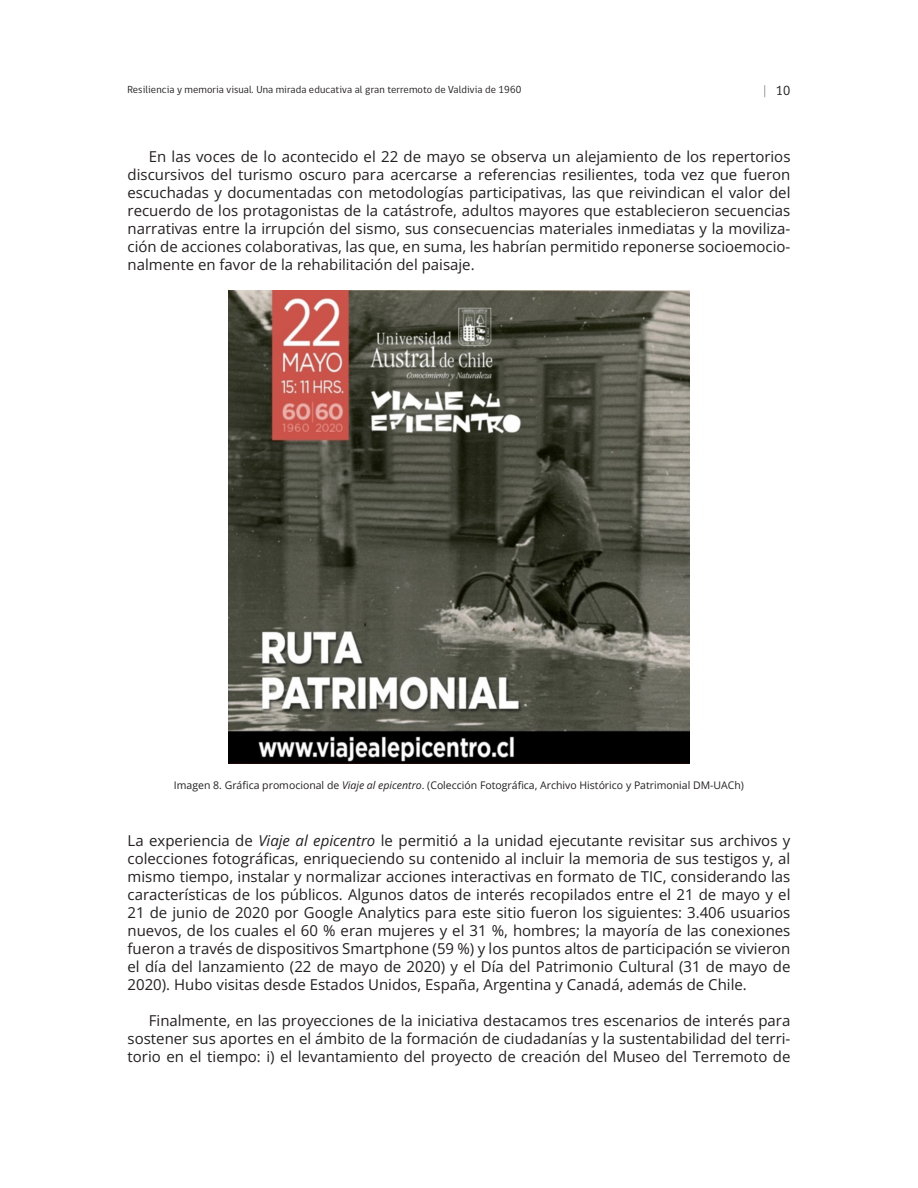
<style>
.page{position:relative;width:918px;height:1188px;background:#fff}
.page>*{position:absolute;margin:0;border:0;box-sizing:border-box;transform-origin:0 0}
.parraforav{font:15px/18px "Open Sans";color:#231f20;text-align:justify}
.t1{font:13.5px "gob CL";color:#231f20}
.piesfotorav{font:10.5px "Open Sans";color:#231f20}
.t2{font:10.5px "gob CL";letter-spacing:.01em;color:#231f20}
.s1{color:#808285}
.s2{font-style:italic}
</style>
<div class="page">
<img style="left:229px;top:291px;width:460px;height:473px">
<p class="t2" style="left:128px;top:82px;width:395px">Resiliencia y memoria visual. Una mirada educativa al gran terremoto de Valdivia de 1960</p>
<p class="t1" style="left:763px;top:82px;width:29px"><span class="s1">|</span> 10</p>
<p class="parraforav" style="left:128px;top:147px;width:664px;text-indent:21px">En las voces de lo acontecido el 22 de mayo se observa un alejamiento de los repertorios discursivos del turismo oscuro para acercarse a referencias resilientes, toda vez que fueron escuchadas y documentadas con metodologías participativas, las que reivindican el valor del recuerdo de los protagonistas de la catástrofe, adultos mayores que establecieron secuencias narrativas entre la irrupción del sismo, sus consecuencias materiales inmediatas y la moviliza&shy;ción de acciones colaborativas, las que, en suma, les habrían permitido reponerse socioemocio&shy;nalmente en favor de la rehabilitación del paisaje.</p>
<p class="piesfotorav" style="left:174px;top:778px;width:572px">Imagen 8. Gráfica promocional de <span class="s2">Viaje al epicentro</span>. (Colección Fotográfica, Archivo Histórico y Patrimonial DM-UACh)</p>
<p class="parraforav" style="left:128px;top:831px;width:664px">La experiencia de <span class="s2">Viaje al epicentro</span> le permitió a la unidad ejecutante revisitar sus archivos y colecciones fotográficas, enriqueciendo su contenido al incluir la memoria de sus testigos y, al mismo tiempo, instalar y normalizar acciones interactivas en formato de TIC, considerando las características de los públicos. Algunos datos de interés recopilados entre el 21 de mayo y el 21 de junio de 2020 por Google Analytics para este sitio fueron los siguientes: 3.406 usuarios nuevos, de los cuales el 60 % eran mujeres y el 31 %, hombres; la mayoría de las conexiones fueron a través de dispositivos Smartphone (59 %) y los puntos altos de participación se vivieron el día del lanzamiento (22 de mayo de 2020) y el Día del Patrimonio Cultural (31 de mayo de 2020). Hubo visitas desde Estados Unidos, España, Argentina y Canadá, además de Chile.</p>
<p class="parraforav" style="left:128px;top:1011px;width:664px;text-indent:21px">Finalmente, en las proyecciones de la iniciativa destacamos tres escenarios de interés para sostener sus aportes en el ámbito de la formación de ciudadanías y la sustentabilidad del terri&shy;torio en el tiempo: i) el levantamiento del proyecto de creación del Museo del Terremoto de</p>
</div>
